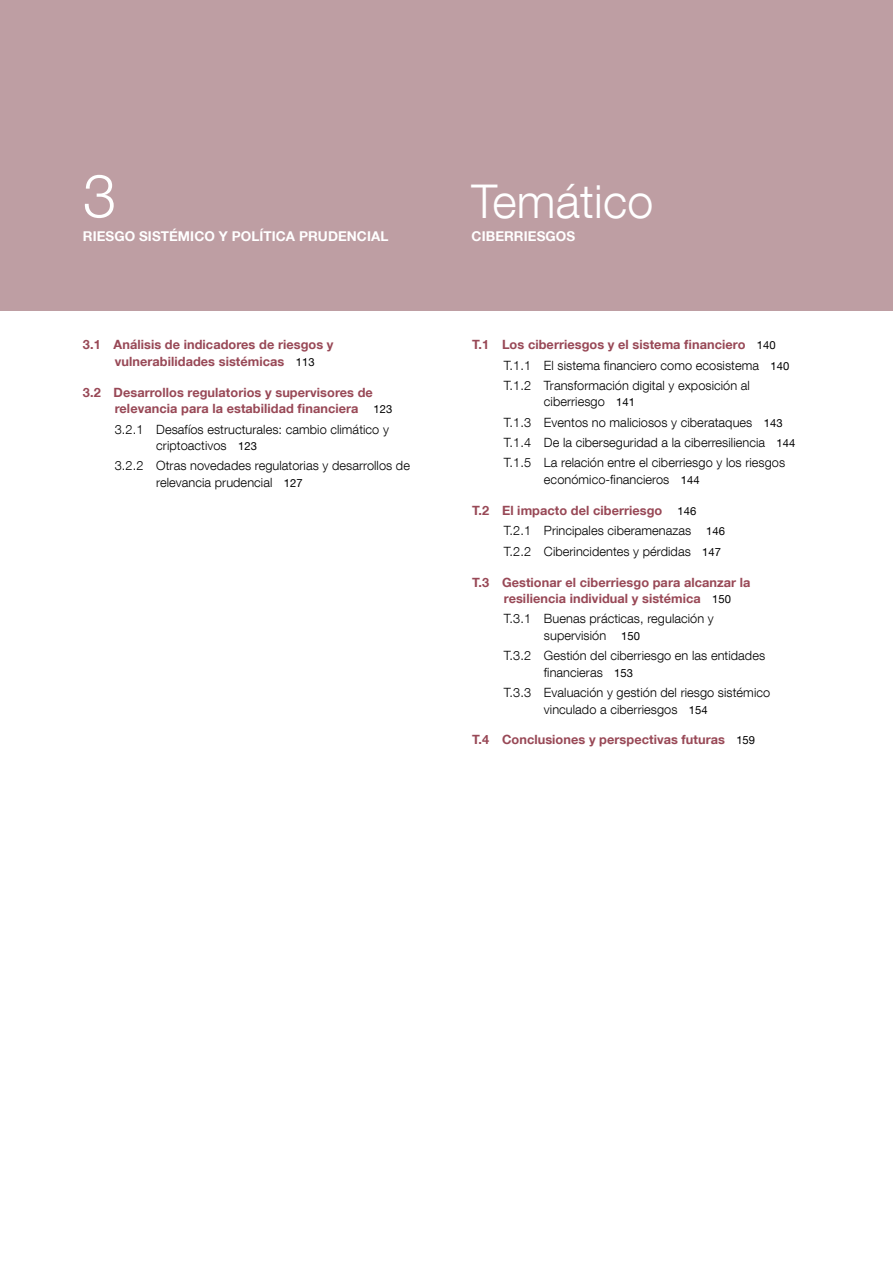
<style>
.page{position:relative;width:893px;height:1263px;background:#fff}
.page>*{position:absolute;margin:0;border:0;box-sizing:border-box;transform-origin:0 0}
.Índice_nº_capítulo{font:300 60px "Bd E Neue Helvetica";color:#fff}
.Índice_nº_capítulo-2{font:300 46.5px "Bd E Neue Helvetica";letter-spacing:.005em;color:#fff}
.Índice_Título_capítulo{font:700 13.5px "Bd E Neue Helvetica";letter-spacing:.005em;color:#fff}
.t1{font:300 12.75px/16.5px "Bd E Neue Helvetica";letter-spacing:.005em;color:#000}
.t2{font:700 12.75px/16.5px "Bd E Neue Helvetica";letter-spacing:.005em;color:#984856}
.s1{font-weight:400;font-size:11.25px;color:#000}
.s2{font-weight:400;font-size:11.25px}
</style>
<div class="page">
<div style="left:0;top:0;width:893px;height:310px;background:#be9ea3"></div>
<p class="Índice_nº_capítulo" style="left:83px;top:159px;width:35px">3</p>
<p class="Índice_Título_capítulo" style="left:83px;top:228px;width:307px">RIESGO SISTÉMICO Y POLÍTICA PRUDENCIAL</p>
<p class="t2" style="left:115px;top:336px;width:220px;text-indent:-32px">3.1 Análisis de indicadores de riesgos y vulnerabilidades sistémicas <span class="s1">113</span></p>
<p class="t2" style="left:115px;top:384px;width:279px;text-indent:-32px">3.2 Desarrollos regulatorios y supervisores de relevancia para la estabilidad financiera <span class="s1">123</span></p>
<p class="t1" style="left:156px;top:420px;width:234px;text-indent:-41px">3.2.1 Desafíos estructurales: cambio climático y criptoactivos <span class="s2">123</span></p>
<p class="t1" style="left:156px;top:457px;width:255px;text-indent:-41px">3.2.2 Otras novedades regulatorias y desarrollos de relevancia prudencial <span class="s2">127</span></p>
<p class="Índice_nº_capítulo-2" style="left:472px;top:173px;width:183px">Temático</p>
<p class="Índice_Título_capítulo" style="left:472px;top:228px;width:105px">CIBERRIESGOS</p>
<p class="t2" style="left:472px;top:336px;width:305px">T.1 Los ciberriesgos y el sistema financiero <span class="s1">140</span></p>
<p class="t1" style="left:504px;top:357px;width:287px">T.1.1 El sistema financiero como ecosistema <span class="s2">140</span></p>
<p class="t1" style="left:544px;top:377px;width:207px;text-indent:-40px">T.1.2 Transformación digital y exposición al ciberriesgo <span class="s2">141</span></p>
<p class="t1" style="left:504px;top:414px;width:280px">T.1.3 Eventos no maliciosos y ciberataques <span class="s2">143</span></p>
<p class="t1" style="left:504px;top:434px;width:293px">T.1.4 De la ciberseguridad a la ciberresiliencia <span class="s2">144</span></p>
<p class="t1" style="left:544px;top:454px;width:243px;text-indent:-40px">T.1.5 La relación entre el ciberriesgo y los riesgos económico-financieros <span class="s2">144</span></p>
<p class="t2" style="left:472px;top:502px;width:226px">T.2 El impacto del ciberriesgo <span class="s1">146</span></p>
<p class="t1" style="left:504px;top:522px;width:223px">T.2.1 Principales ciberamenazas <span class="s2">146</span></p>
<p class="t1" style="left:504px;top:542px;width:219px">T.2.2 Ciberincidentes y pérdidas <span class="s2">147</span></p>
<p class="t2" style="left:504px;top:573px;width:248px;text-indent:-32px">T.3 Gestionar el ciberriesgo para alcanzar la resiliencia individual y sistémica <span class="s1">150</span></p>
<p class="t1" style="left:544px;top:610px;width:171px;text-indent:-40px">T.3.1 Buenas prácticas, regulación y supervisión <span class="s2">150</span></p>
<p class="t1" style="left:544px;top:647px;width:223px;text-indent:-40px">T.3.2 Gestión del ciberriesgo en las entidades financieras <span class="s2">153</span></p>
<p class="t1" style="left:544px;top:684px;width:228px;text-indent:-40px">T.3.3 Evaluación y gestión del riesgo sistémico vinculado a ciberriesgos <span class="s2">154</span></p>
<p class="t2" style="left:472px;top:731px;width:285px">T.4 Conclusiones y perspectivas futuras <span class="s1">159</span></p>
</div>
